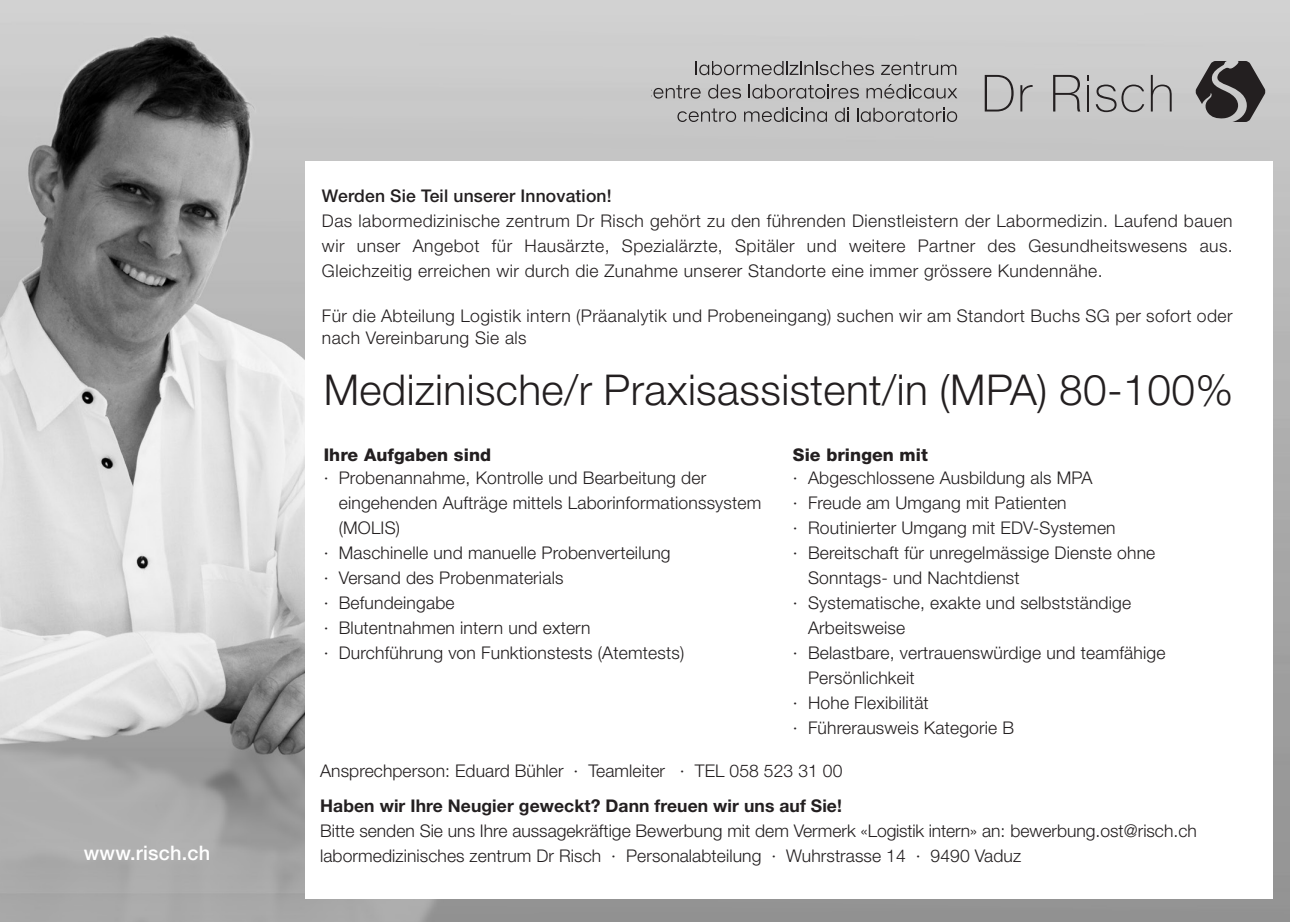
<style>
.page{position:relative;width:1290px;height:922px;background:#fff}
.page>*{position:absolute;margin:0;border:0;box-sizing:border-box;transform-origin:0 0}
.t1{font:300 42.5px "Helvetica Neue LT Std";letter-spacing:.01em;color:#231f20}
.t2{font:500 20px "Helvetica Neue LT Std";letter-spacing:.01em;color:#fff}
.t3{font:300 17.5px/25px "Helvetica Neue LT Std";letter-spacing:.01em;color:#231f20}
.t4{font:700 17.5px "Helvetica Neue LT Std";letter-spacing:.005em;color:#231f20}
.t5{font:500 17.5px "Helvetica Neue LT Std";letter-spacing:.01em;color:#231f20}
.t6{font:800 17.5px "Helvetica Neue LT Std";letter-spacing:.005em;color:#231f20}
</style>
<div class="page">
<img style="left:0;top:0;width:1290px;height:921px">
<div style="left:305px;top:161px;width:967px;height:737px;background:#fff"></div>
<svg style="left:835px;top:108px;width:14px;height:14px"></svg>
<svg style="left:857px;top:108px;width:100px;height:14px"></svg>
<svg style="left:744px;top:108px;width:83px;height:14px"></svg>
<svg style="left:677px;top:108px;width:59px;height:14px"></svg>
<svg style="left:881px;top:62px;width:75px;height:13px"></svg>
<svg style="left:696px;top:61px;width:178px;height:14px;background:#a2a1a1"></svg>
<svg style="left:866px;top:84px;width:91px;height:15px"></svg>
<svg style="left:651px;top:85px;width:50px;height:14px"></svg>
<svg style="left:708px;top:84px;width:33px;height:15px"></svg>
<svg style="left:749px;top:84px;width:110px;height:15px;background:#a2a1a1"></svg>
<hr style="left:1087px;top:85px;width:2px;height:26px;background:#231f20">
<svg style="left:1020px;top:85px;width:12px;height:26px"></svg>
<svg style="left:985px;top:75px;width:28px;height:36px"></svg>
<svg style="left:1053px;top:75px;width:27px;height:36px"></svg>
<svg style="left:1151px;top:75px;width:20px;height:36px"></svg>
<svg style="left:1096px;top:84px;width:48px;height:28px"></svg>
<svg style="left:1195px;top:61px;width:70px;height:61px;background:#656363"></svg>
<p class="t2" style="left:84px;top:840px;width:128px">www.risch.ch</p>
<p class="t5" style="left:322px;top:185px;width:291px">Werden Sie Teil unserer Innovation!</p>
<p class="t3" style="left:322px;top:207px;width:912px;text-align:justify">Das labormedizinische zentrum Dr Risch gehört zu den führenden Dienstleistern der Labormedizin. Laufend bauen wir unser Angebot für Hausärzte, Spezialärzte, Spitäler und weitere Partner des Gesundheitswesens aus.<br>Gleichzeitig erreichen wir durch die Zunahme unserer Standorte eine immer grössere Kundennähe.</p>
<p class="t3" style="left:322px;top:304px;width:912px;line-height:22.5px">Für die Abteilung Logistik intern (Präanalytik und Probeneingang) suchen wir am Standort Buchs SG per sofort oder nach Vereinbarung Sie als</p>
<p class="t1" style="left:324px;top:364px;width:911px">Medizinische/r Praxisassistent/in (MPA) 80-100%</p>
<p class="t6" style="left:324px;top:444px;width:169px">Ihre Aufgaben sind</p>
<p class="t3" style="left:339px;top:464px;width:424px;text-indent:-15px">· Probenannahme, Kontrolle und Bearbeitung der eingehenden Aufträge mittels Laborinformationssystem (MOLIS)</p>
<p class="t3" style="left:324px;top:539px;width:348px">· Maschinelle und manuelle Probenverteilung</p>
<p class="t3" style="left:324px;top:564px;width:241px">· Versand des Probenmaterials</p>
<p class="t3" style="left:324px;top:589px;width:133px">· Befundeingabe</p>
<p class="t3" style="left:324px;top:614px;width:268px">· Blutentnahmen intern und extern</p>
<p class="t3" style="left:324px;top:639px;width:362px">· Durchführung von Funktionstests (Atemtests)</p>
<p class="t6" style="left:793px;top:444px;width:137px">Sie bringen mit</p>
<p class="t3" style="left:793px;top:464px;width:301px">· Abgeschlossene Ausbildung als MPA</p>
<p class="t3" style="left:793px;top:489px;width:275px">· Freude am Umgang mit Patienten</p>
<p class="t3" style="left:793px;top:514px;width:324px">· Routinierter Umgang mit EDV-Systemen</p>
<p class="t3" style="left:808px;top:539px;width:349px;text-indent:-15px">· Bereitschaft für unregelmässige Dienste ohne<br>Sonntags- und Nachtdienst</p>
<p class="t3" style="left:808px;top:589px;width:325px;text-indent:-15px">· Systematische, exakte und selbstständige<br>Arbeitsweise</p>
<p class="t3" style="left:808px;top:639px;width:359px;text-indent:-15px">· Belastbare, vertrauenswürdige und teamfähige<br>Persönlichkeit</p>
<p class="t3" style="left:793px;top:689px;width:137px">· Hohe Flexibilität</p>
<p class="t3" style="left:793px;top:714px;width:223px">· Führerausweis Kategorie B</p>
<p class="t3" style="left:320px;top:757px;width:524px">Ansprechperson: Eduard Bühler · Teamleiter · TEL 058 523 31 00</p>
<p class="t4" style="left:320px;top:794px;width:523px">Haben wir Ihre Neugier geweckt? Dann freuen wir uns auf Sie!</p>
<p class="t3" style="left:320px;top:817px;width:878px">Bitte senden Sie uns Ihre aussagekräftige Bewerbung mit dem Vermerk «Logistik intern» an: bewerbung.ost@risch.ch</p>
<p class="t3" style="left:320px;top:842px;width:702px">labormedizinisches zentrum Dr Risch · Personalabteilung · Wuhrstrasse 14 · 9490 Vaduz</p>
</div>
